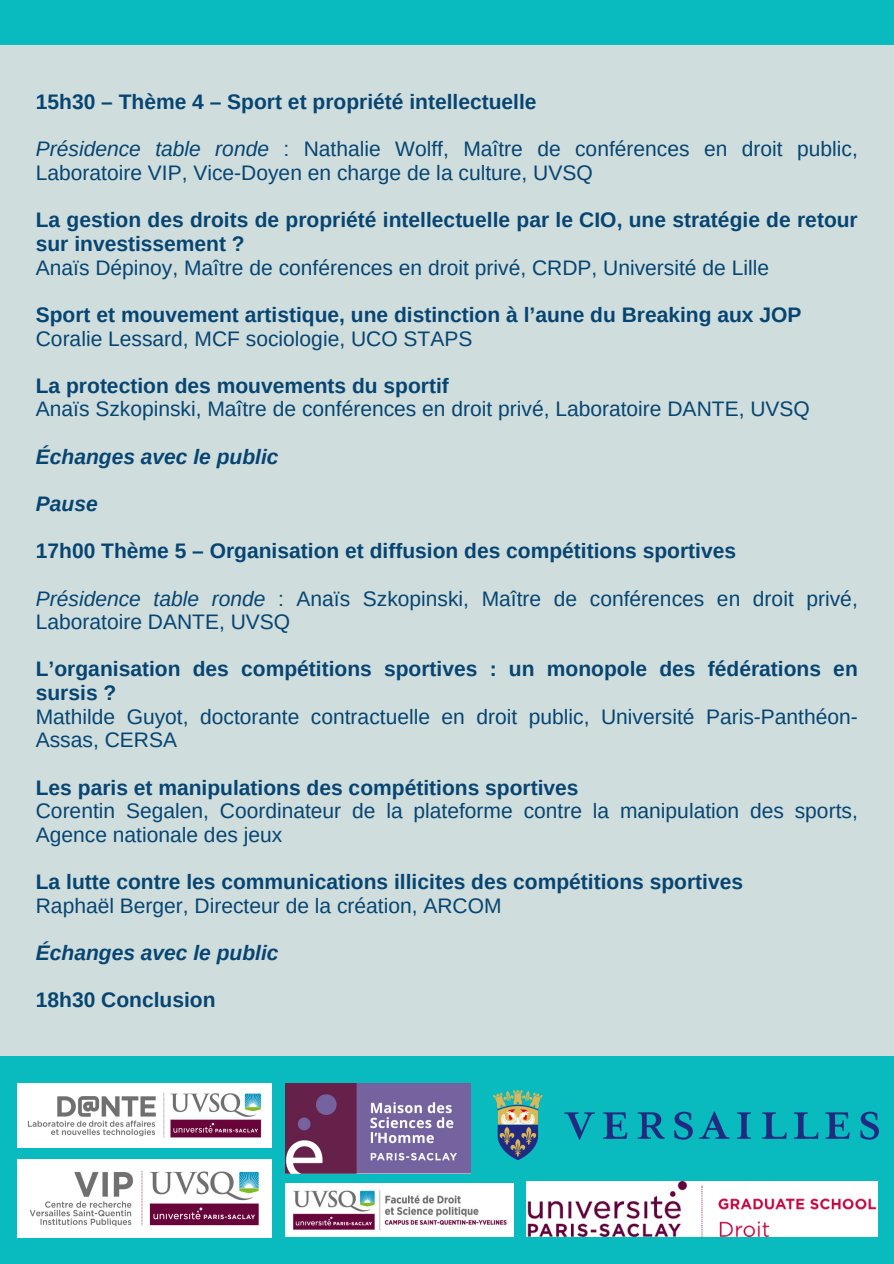
<style>
.page{position:relative;width:894px;height:1264px;background:#fff}
.page>*{position:absolute;margin:0;border:0;box-sizing:border-box;transform-origin:0 0}
.t1{font:21px/23.7px "Arimo";color:#064572}
.t2{font:700 21px/23.7px "Arimo";color:#064572}
.t3{font:italic 700 21px "Arimo";color:#064572}
.s1{font-style:italic}
</style>
<div class="page">
<div style="left:0;top:0;width:893px;height:1263px;background:#cfdddc"></div>
<div style="left:0;top:0;width:893px;height:44px;background:#09babf"></div>
<div style="left:0;top:1055px;width:893px;height:208px;background:#09babf"></div>
<img style="left:17px;top:1083px;width:255px;height:64px">
<img style="left:17px;top:1159px;width:255px;height:78px">
<img style="left:286px;top:1083px;width:184px;height:90px">
<img style="left:526px;top:1181px;width:351px;height:55px">
<img style="left:493px;top:1090px;width:385px;height:69px">
<img style="left:286px;top:1183px;width:227px;height:53px">
<h1 class="t2" style="left:36px;top:90px;width:502px">15h30 – Thème 4 – Sport et propriété intellectuelle</h1>
<p class="t1" style="left:36px;top:137px;width:823px"><span class="s1">Présidence table ronde</span> : Nathalie Wolff, Maître de conférences en droit public,<br>Laboratoire VIP, Vice-Doyen en charge de la culture, UVSQ</p>
<p class="t2" style="left:36px;top:208px;width:823px">La gestion des droits de propriété intellectuelle par le CIO, une stratégie de retour sur investissement ?</p>
<p class="t1" style="left:36px;top:255px;width:734px">Anaïs Dépinoy, Maître de conférences en droit privé, CRDP, Université de Lille</p>
<p class="t2" style="left:36px;top:303px;width:767px">Sport et mouvement artistique, une distinction à l’aune du Breaking aux JOP</p>
<p class="t1" style="left:36px;top:326px;width:438px">Coralie Lessard, MCF sociologie, UCO STAPS</p>
<p class="t2" style="left:36px;top:374px;width:414px">La protection des mouvements du sportif</p>
<p class="t1" style="left:36px;top:397px;width:775px">Anaïs Szkopinski, Maître de conférences en droit privé, Laboratoire DANTE, UVSQ</p>
<h1 class="t3" style="left:36px;top:445px;width:244px">Échanges avec le public</h1>
<h1 class="t3" style="left:36px;top:492px;width:63px">Pause</h1>
<h1 class="t2" style="left:36px;top:539px;width:701px">17h00 Thème 5 – Organisation et diffusion des compétitions sportives</h1>
<h1 class="t1" style="left:36px;top:586px;width:823px"><span class="s1">Présidence table ronde</span> : Anaïs Szkopinski, Maître de conférences en droit privé,<br>Laboratoire DANTE, UVSQ</h1>
<p class="t2" style="left:36px;top:657px;width:823px">L’organisation des compétitions sportives : un monopole des fédérations en sursis ?</p>
<p class="t1" style="left:36px;top:704px;width:823px">Mathilde Guyot, doctorante contractuelle en droit public, Université Paris-Panthéon-<br>Assas, CERSA</p>
<p class="t2" style="left:36px;top:775px;width:544px">Les paris et manipulations des compétitions sportives</p>
<p class="t1" style="left:36px;top:799px;width:823px">Corentin Segalen, Coordinateur de la plateforme contre la manipulation des sports,<br>Agence nationale des jeux</p>
<p class="t2" style="left:36px;top:870px;width:708px">La lutte contre les communications illicites des compétitions sportives</p>
<p class="t1" style="left:36px;top:893px;width:467px">Raphaël Berger, Directeur de la création, ARCOM</p>
<p class="t3" style="left:36px;top:941px;width:244px">Échanges avec le public</p>
<p class="t2" style="left:36px;top:988px;width:181px">18h30 Conclusion</p>
</div>
